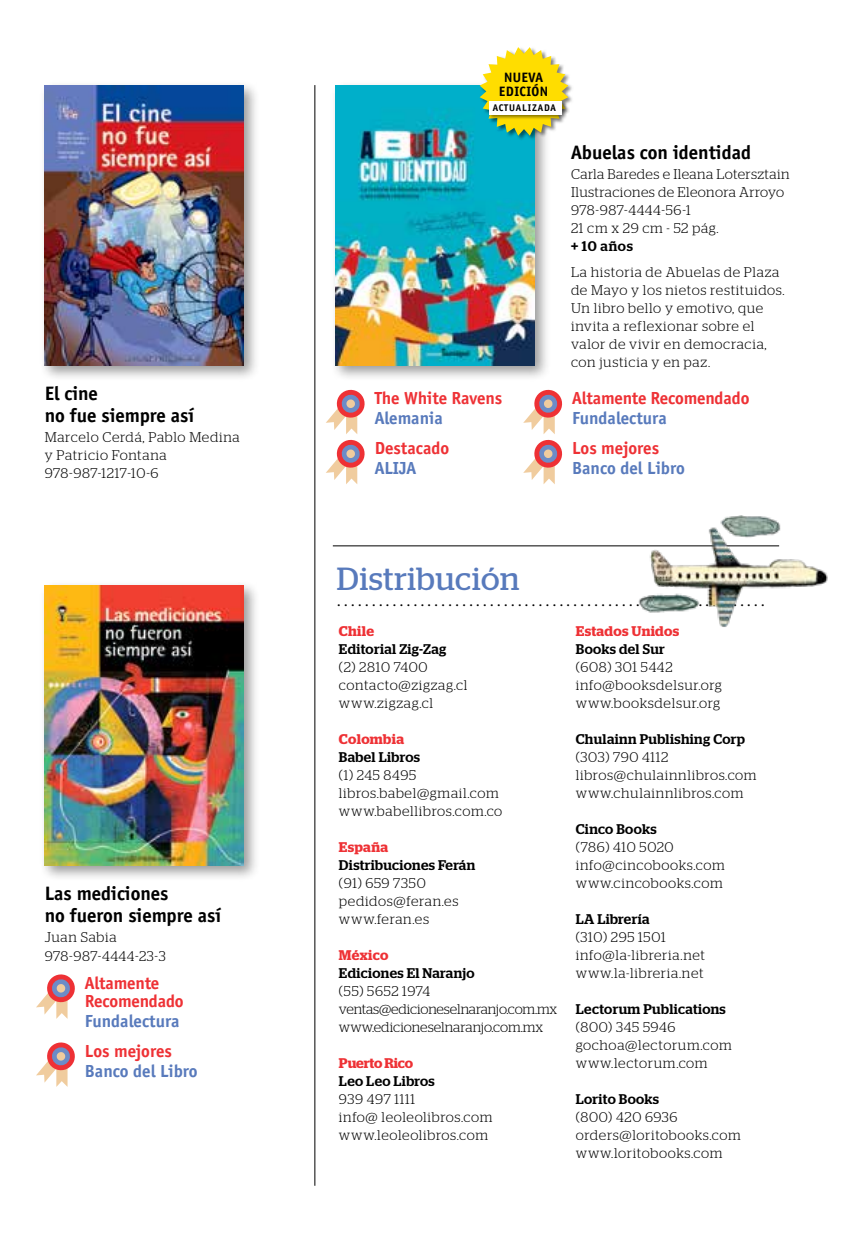
<style>
.page{position:relative;width:851px;height:1248px;background:#fff}
.page>*{position:absolute;margin:0;border:0;box-sizing:border-box;transform-origin:0 0}
.t1{font:32px "Stag";letter-spacing:.02em;color:#587abc}
.t2{font:700 20px/22px "Officina Sans";color:#000}
.t3{font:700 18px/18px "Officina Sans";letter-spacing:-.01em;color:#ee3135}
.t4{font:700 18px "Officina Sans";color:#587abc}
.t5{font:300 14px/18px "Stag";letter-spacing:.045em;color:#000}
.t6{font:500 14px "Stag";letter-spacing:.025em;color:#000}
.t7{font:300 14px/18px "Stag";letter-spacing:-.01em;color:#000}
.t8{font:14px "Officina Sans";color:#000}
.t9{font:600 14px "Stag";letter-spacing:.02em;color:#ee3135}
.t10{font:700 14px/14px "Officina Sans";letter-spacing:.03em;color:#000;text-align:center}
.t11{font:600 14px "Stag";letter-spacing:-.01em;color:#ee3135}
.t12{font:700 10px "Officina Sans";letter-spacing:.09em;color:#000}
</style>
<div class="page">
<svg style="left:36px;top:974px;width:39px;height:44px"></svg>
<svg style="left:36px;top:1042px;width:39px;height:44px"></svg>
<div style="left:39px;top:580px;width:221px;height:301px;background:#000;opacity:.4"></div>
<img style="left:45px;top:585px;width:198px;height:280px">
<div style="left:39px;top:80px;width:221px;height:301px;background:#000;opacity:.4"></div>
<img style="left:45px;top:85px;width:198px;height:280px">
<div style="left:330px;top:80px;width:220px;height:301px;background:#000;opacity:.4"></div>
<img style="left:335px;top:85px;width:199px;height:280px">
<hr style="left:314px;top:85px;width:1px;height:1100px;background:#000">
<hr style="left:333px;top:545px;width:446px;height:1px;background:#000">
<img style="left:631px;top:515px;width:197px;height:112px">
<div style="left:479px;top:46px;width:94px;height:96px;background:#000;opacity:.5"></div>
<svg style="left:479px;top:47px;width:89px;height:89px"></svg>
<div style="left:488px;top:100px;width:79px;height:21px;background:#000;opacity:.5"></div>
<div style="left:488px;top:101px;width:73px;height:13px;background:#fff"></div>
<svg style="left:326px;top:389px;width:39px;height:95px"></svg>
<svg style="left:523px;top:389px;width:40px;height:95px"></svg>
<h2 class="t2" style="left:45px;top:382px;width:151px">El cine<br>no fue siempre así</h2>
<p class="t5" style="left:45px;top:428px;width:196px">Marcelo Cerdá, Pablo Medina y Patricio Fontana<br>978-987-1217-10-6</p>
<h2 class="t2" style="left:45px;top:882px;width:178px">Las mediciones<br>no fueron siempre así</h2>
<p class="t5" style="left:45px;top:928px;width:122px">Juan Sabia<br>978-987-4444-23-3</p>
<p class="t3" style="left:85px;top:973px;width:100px">Altamente<br>Recomendado</p>
<p class="t4" style="left:85px;top:1009px;width:96px">Fundalectura</p>
<p class="t3" style="left:85px;top:1041px;width:88px">Los mejores</p>
<p class="t4" style="left:85px;top:1059px;width:114px">Banco del Libro</p>
<p class="t10" style="left:499px;top:70px;width:51px">NUEVA<br>EDICIÓN</p>
<p class="t12" style="left:492px;top:101px;width:65px">ACTUALIZADA</p>
<p class="t3" style="left:374px;top:389px;width:129px">The White Ravens</p>
<p class="t4" style="left:374px;top:407px;width:70px">Alemania</p>
<p class="t3" style="left:374px;top:439px;width:76px">Destacado</p>
<p class="t4" style="left:374px;top:457px;width:43px">ALIJA</p>
<h2 class="t2" style="left:571px;top:141px;width:182px">Abuelas con identidad</h2>
<p class="t5" style="left:571px;top:164px;width:220px">Carla Baredes e Ileana Lotersztain<br>Ilustraciones de Eleonora Arroyo<br>978-987-4444-56-1<br>21 cm x 29 cm - 52 pág.</p>
<p class="t6" style="left:571px;top:237px;width:63px">+ 10 años</p>
<p class="t5" style="left:571px;top:263px;width:215px">La historia de Abuelas de Plaza de Mayo y los nietos restituidos.<br>Un libro bello y emotivo, que invita a reflexionar sobre el valor de vivir en democracia, con justicia y en paz.</p>
<p class="t3" style="left:572px;top:389px;width:179px">Altamente Recomendado</p>
<p class="t4" style="left:572px;top:407px;width:96px">Fundalectura</p>
<p class="t3" style="left:572px;top:439px;width:88px">Los mejores</p>
<p class="t4" style="left:572px;top:457px;width:114px">Banco del Libro</p>
<h1 class="t1" style="left:337px;top:560px;width:184px">Distribución</h1>
<p class="t8" style="left:337px;top:593px;width:429px">..............................................................</p>
<p class="t9" style="left:339px;top:622px;width:37px">Chile</p>
<p class="t6" style="left:339px;top:640px;width:109px">Editorial Zig-Zag</p>
<p class="t5" style="left:339px;top:657px;width:130px">(2) 2810 7400 contacto@zigzag.cl www.zigzag.cl</p>
<p class="t9" style="left:339px;top:730px;width:67px">Colombia</p>
<p class="t6" style="left:339px;top:748px;width:82px">Babel Libros</p>
<p class="t5" style="left:339px;top:765px;width:165px">(1) 245 8495 libros.babel@gmail.com www.babellibros.com.co</p>
<p class="t9" style="left:339px;top:838px;width:51px">España</p>
<p class="t6" style="left:339px;top:856px;width:138px">Distribuciones Ferán</p>
<p class="t5" style="left:339px;top:873px;width:121px">(91) 659 7350 pedidos@feran.es www.feran.es</p>
<p class="t9" style="left:339px;top:946px;width:51px">México</p>
<p class="t6" style="left:339px;top:964px;width:137px">Ediciones El Naranjo</p>
<p class="t7" style="left:339px;top:981px;width:220px">(55) 5652 1974 ventas@edicioneselnaranjo.com.mx www.edicioneselnaranjo.com.mx</p>
<p class="t11" style="left:339px;top:1054px;width:75px">Puerto Rico</p>
<p class="t6" style="left:339px;top:1072px;width:97px">Leo Leo Libros</p>
<p class="t5" style="left:339px;top:1089px;width:155px">939 497 1111<br>info@ leoleolibros.com www.leoleolibros.com</p>
<p class="t9" style="left:575px;top:622px;width:105px">Estados Unidos</p>
<p class="t6" style="left:575px;top:640px;width:91px">Books del Sur</p>
<p class="t5" style="left:575px;top:657px;width:147px">(608) 301 5442 info@booksdelsur.org www.booksdelsur.org</p>
<p class="t6" style="left:575px;top:730px;width:171px">Chulainn Publishing Corp</p>
<p class="t5" style="left:575px;top:747px;width:182px">(303) 790 4112 libros@chulainnlibros.com www.chulainnlibros.com</p>
<p class="t6" style="left:575px;top:820px;width:82px">Cinco Books</p>
<p class="t5" style="left:575px;top:837px;width:150px">(786) 410 5020 info@cincobooks.com www.cincobooks.com</p>
<p class="t6" style="left:575px;top:910px;width:75px">LA Librería</p>
<p class="t5" style="left:575px;top:927px;width:130px">(310) 295 1501 info@la-libreria.net www.la-libreria.net</p>
<p class="t6" style="left:575px;top:1000px;width:151px">Lectorum Publications</p>
<p class="t5" style="left:575px;top:1017px;width:157px">(800) 345 5946 gochoa@lectorum.com www.lectorum.com</p>
<p class="t6" style="left:575px;top:1090px;width:85px">Lorito Books</p>
<p class="t5" style="left:575px;top:1107px;width:166px">(800) 420 6936 orders@loritobooks.com www.loritobooks.com</p>
</div>
